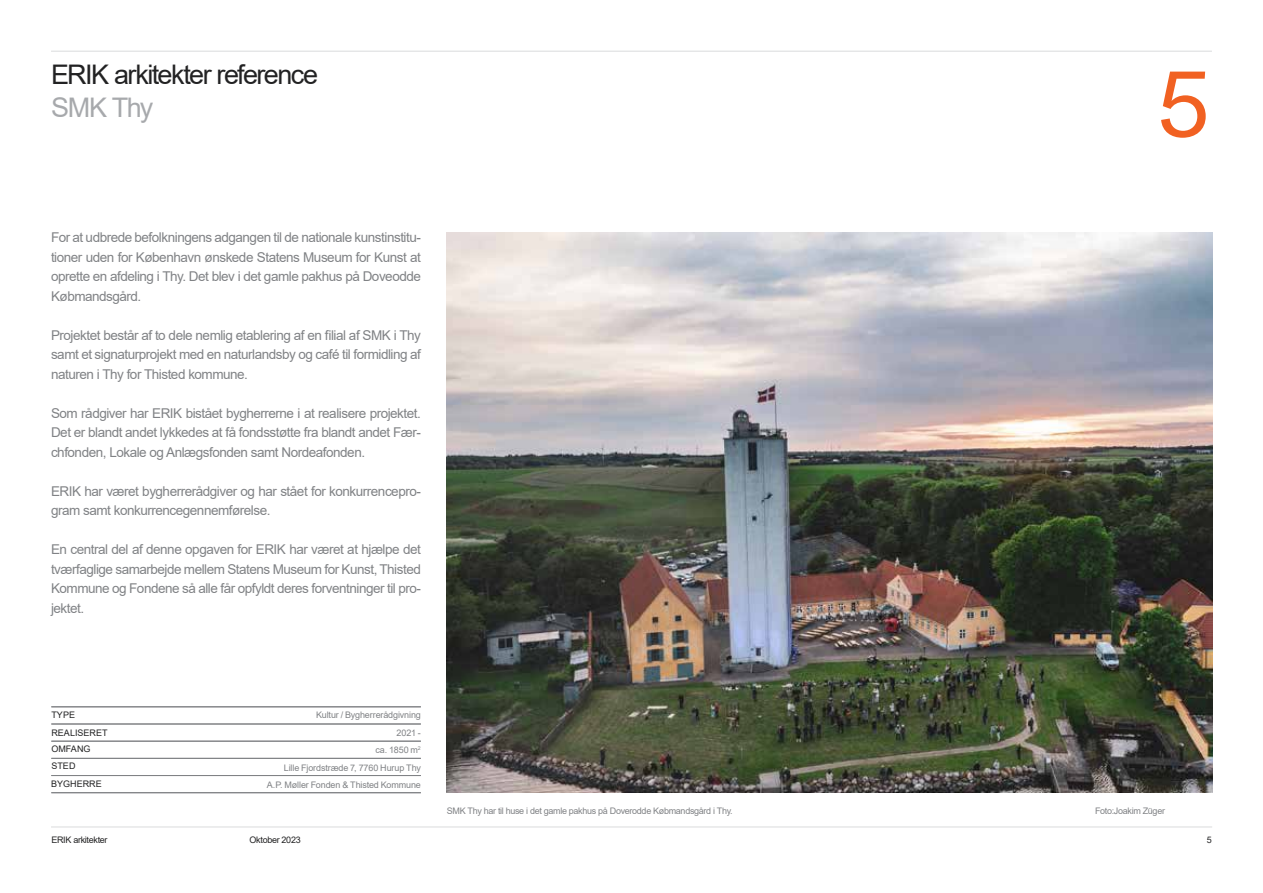
<style>
.page{position:relative;width:1263px;height:893px;background:#fff}
.page>*{position:absolute;margin:0;border:0;box-sizing:border-box;transform-origin:0 0}
.t1{font:90px "Peclet";color:#f16122}
.t2{font:27px "Arial";letter-spacing:-.06em;color:#222223}
.t3{font:27px "Arial";letter-spacing:-.05em;color:#a7a9ac}
.t4{font:13.5px/19.5px "Arial";letter-spacing:-.035em;color:#808285;text-align:justify}
.t5{font:9px "Arial";letter-spacing:-.02em;color:#808285}
.t6{font:9px "Arial";color:#222223}
.t7{font:9px "Arial";letter-spacing:-.035em;color:#222223}
</style>
<div class="page">
<hr style="left:51px;top:827px;width:1161px;height:1px;background:#dadbdc">
<hr style="left:51px;top:51px;width:1161px;height:1px;background:#dadbdc">
<img style="left:446px;top:233px;width:766px;height:559px">
<hr style="left:51px;top:741px;width:370px;height:1px;background:#808285">
<hr style="left:51px;top:706px;width:370px;height:1px;background:#808285">
<hr style="left:51px;top:758px;width:370px;height:1px;background:#808285">
<hr style="left:51px;top:724px;width:370px;height:1px;background:#808285">
<hr style="left:51px;top:775px;width:370px;height:1px;background:#808285">
<hr style="left:51px;top:792px;width:370px;height:1px;background:#808285">
<h2 class="t2" style="left:51px;top:56px;width:269px">ERIK arkitekter reference</h2>
<h2 class="t3" style="left:51px;top:89px;width:104px">SMK Thy</h2>
<p class="t4" style="left:51px;top:228px;width:371px">For at udbrede befolkningens adgangen til de nationale kunstinstitu&shy;tioner uden for København ønskede Statens Museum for Kunst at oprette en afdeling i Thy. Det blev i det gamle pakhus på Doveodde Købmandsgård.</p>
<p class="t4" style="left:51px;top:325px;width:371px">Projektet består af to dele nemlig etablering af en filial af SMK i Thy samt et signaturprojekt med en naturlandsby og café til formidling af naturen i Thy for Thisted kommune.</p>
<p class="t4" style="left:51px;top:403px;width:371px">Som rådgiver har ERIK bistået bygherrerne i at realisere projektet.<br>Det er blandt andet lykkedes at få fondsstøtte fra blandt andet Fær&shy;chfonden, Lokale og Anlægsfonden samt Nordeafonden.</p>
<p class="t4" style="left:51px;top:481px;width:371px">ERIK har været bygherrerådgiver og har stået for konkurrencepro&shy;gram samt konkurrencegennemførelse.</p>
<p class="t4" style="left:51px;top:540px;width:371px">En central del af denne opgaven for ERIK har været at hjælpe det tværfaglige samarbejde mellem Statens Museum for Kunst, Thisted Kommune og Fondene så alle får opfyldt deres forventninger til pro&shy;jektet.</p>
<h1 class="t1" style="left:1155px;top:47px;width:58px">5</h1>
<p class="t6" style="left:51px;top:709px;width:25px">TYPE</p>
<p class="t5" style="left:316px;top:709px;width:106px">Kultur / Bygherrerådgivning</p>
<p class="t6" style="left:51px;top:726px;width:58px">REALISERET</p>
<p class="t5" style="left:396px;top:726px;width:26px">2021 -</p>
<p class="t6" style="left:51px;top:742px;width:41px">OMFANG</p>
<p class="t5" style="left:375px;top:744px;width:47px">ca. 1850 m<sup>2</sup></p>
<p class="t6" style="left:51px;top:760px;width:26px">STED</p>
<p class="t5" style="left:284px;top:761px;width:138px">Lille Fjordstræde 7, 7760 Hurup Thy</p>
<p class="t6" style="left:51px;top:778px;width:52px">BYGHERRE</p>
<p class="t5" style="left:267px;top:778px;width:156px">A.P. Møller Fonden &amp; Thisted Kommune</p>
<p class="t5" style="left:447px;top:804px;width:287px">SMK Thy har til huse i det gamle pakhus på Doverodde Købmandsgård i Thy.</p>
<p class="t5" style="left:1095px;top:804px;width:71px">Foto:Joakim Züger</p>
<p class="t7" style="left:51px;top:834px;width:58px">ERIK arkitekter</p>
<p class="t7" style="left:250px;top:834px;width:53px">Oktober 2023</p>
<p class="t6" style="left:1207px;top:834px;width:7px">5</p>
</div>
